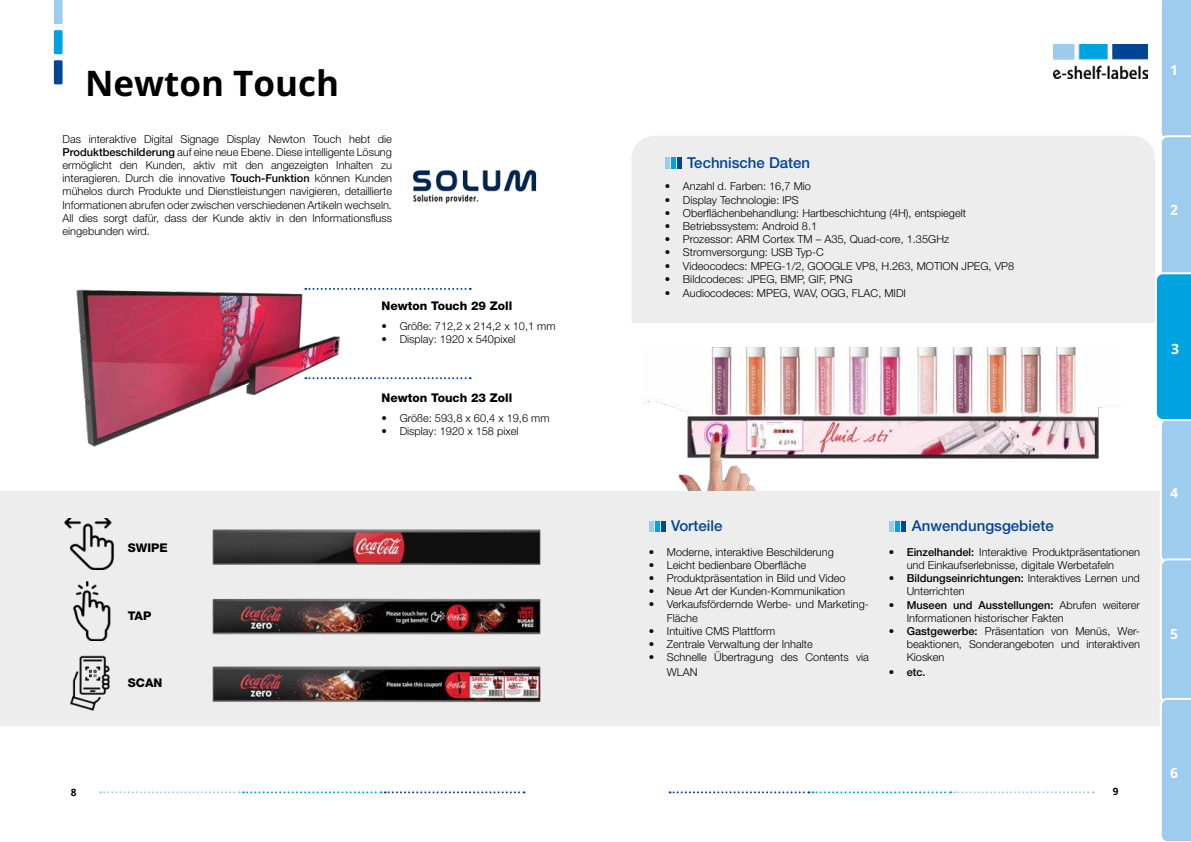
<style>
.page{position:relative;width:1191px;height:842px;background:#fff}
.page>*{position:absolute;margin:0;border:0;box-sizing:border-box;transform-origin:0 0}
.t1{font:700 35px "Open Sans";color:#000}
.t2{font:500 15px "Helvetica Neue LT Std";color:#014593}
.t3{font:700 14px "Open Sans";color:#fff}
.t4{font:800 12px "Helvetica Neue LT Std";color:#000}
.t5{font:300 11px/13.2px "Helvetica Neue LT Std";color:#000}
.t6{font:500 11px "Helvetica Neue LT Std";color:#000}
.t7{font:700 10px "Open Sans";color:#000}
.s1{font-weight:500}
</style>
<div class="page">
<svg style="left:100px;top:791px;width:424px;height:2px"></svg>
<img style="left:1053px;top:45px;width:94px;height:33px">
<div style="left:54px;top:30px;width:9px;height:24px;background:#00a3e2"></div>
<svg style="left:54px;top:0;width:9px;height:24px"></svg>
<div style="left:54px;top:60px;width:9px;height:24px;background:#014593"></div>
<svg style="left:669px;top:791px;width:424px;height:2px"></svg>
<img style="left:76px;top:287px;width:279px;height:160px">
<svg style="left:305px;top:377px;width:166px;height:2px"></svg>
<svg style="left:305px;top:288px;width:166px;height:2px"></svg>
<img style="left:413px;top:169px;width:124px;height:35px">
<div style="left:631px;top:136px;width:524px;height:235px;background:#eeedee;border-radius:23px"></div>
<div style="left:631px;top:323px;width:543px;height:88px;background:#fff"></div>
<img style="left:643px;top:348px;width:474px;height:143px">
<div style="left:0;top:491px;width:1155px;height:235px;background:#eeedee"></div>
<hr style="left:649px;top:521px;width:4px;height:10px;background:#9dcbee">
<div style="left:655px;top:521px;width:5px;height:10px;background:#00a3e2"></div>
<div style="left:661px;top:521px;width:5px;height:10px;background:#014593"></div>
<hr style="left:665px;top:157px;width:4px;height:12px;background:#9dcbee">
<div style="left:671px;top:157px;width:5px;height:12px;background:#00a3e2"></div>
<div style="left:677px;top:157px;width:5px;height:12px;background:#014593"></div>
<div style="left:888px;top:521px;width:5px;height:10px;background:#9dcbee"></div>
<hr style="left:895px;top:521px;width:4px;height:10px;background:#00a3e2">
<hr style="left:901px;top:521px;width:4px;height:10px;background:#014593">
<img style="left:63px;top:518px;width:52px;height:51px">
<img style="left:63px;top:581px;width:52px;height:60px">
<img style="left:63px;top:656px;width:52px;height:54px">
<img style="left:205px;top:527px;width:343px;height:178px">
<svg style="left:1155px;top:0;width:36px;height:842px;background:#94cdef"></svg>
<h1 class="t1" style="left:85px;top:59px;width:255px">Newton Touch</h1>
<p class="t5" style="left:63px;top:132px;width:331px;text-align:justify">Das interaktive Digital Signage Display Newton Touch hebt die <span class="s1">Produktbeschilderung</span> auf eine neue Ebene. Diese intelligente Lösung ermöglicht den Kunden, aktiv mit den angezeigten Inhalten zu interagieren. Durch die innovative <span class="s1">Touch-Funktion</span> können Kunden mühelos durch Produkte und Dienstleistungen navigieren, detaillierte Informationen abrufen oder zwischen verschiedenen Artikeln wechseln.<br>All dies sorgt dafür, dass der Kunde aktiv in den Informationsfluss eingebunden wird.</p>
<p class="t4" style="left:382px;top:299px;width:132px">Newton Touch 29 Zoll</p>
<p class="t5" style="left:382px;top:319px;width:175px">• Größe: 712,2 x 214,2 x 10,1 mm</p>
<p class="t5" style="left:382px;top:333px;width:135px">• Display: 1920 x 540pixel</p>
<p class="t4" style="left:382px;top:390px;width:132px">Newton Touch 23 Zoll</p>
<p class="t4" style="left:128px;top:540px;width:41px">SWIPE</p>
<p class="t4" style="left:128px;top:609px;width:25px">TAP</p>
<p class="t4" style="left:128px;top:675px;width:36px">SCAN</p>
<p class="t5" style="left:382px;top:411px;width:169px">• Größe: 593,8 x 60,4 x 19,6 mm</p>
<p class="t5" style="left:382px;top:424px;width:138px">• Display: 1920 x 158 pixel</p>
<h2 class="t2" style="left:687px;top:154px;width:125px">Technische Daten</h2>
<p class="t5" style="left:665px;top:180px;width:147px">• Anzahl d. Farben: 16,7 Mio</p>
<p class="t5" style="left:665px;top:193px;width:135px">• Display Technologie: IPS</p>
<p class="t5" style="left:665px;top:206px;width:303px">• Oberflächenbehandlung: Hartbeschichtung (4H), entspiegelt</p>
<p class="t5" style="left:665px;top:219px;width:154px">• Betriebssystem: Android 8.1</p>
<p class="t5" style="left:665px;top:232px;width:286px">• Prozessor: ARM Cortex TM – A35, Quad-core, 1.35GHz</p>
<p class="t5" style="left:665px;top:246px;width:161px">• Stromversorgung: USB Typ-C</p>
<p class="t5" style="left:665px;top:259px;width:351px">• Videocodecs: MPEG-1/2, GOOGLE VP8, H.263, MOTION JPEG, VP8</p>
<p class="t5" style="left:665px;top:272px;width:189px">• Bildcodeces: JPEG, BMP, GIF, PNG</p>
<p class="t5" style="left:665px;top:286px;width:242px">• Audiocodeces: MPEG, WAV, OGG, FLAC, MIDI</p>
<p class="t3" style="left:1170px;top:60px;width:10px">1</p>
<p class="t3" style="left:1170px;top:201px;width:10px">2</p>
<p class="t3" style="left:1171px;top:339px;width:10px">3</p>
<p class="t3" style="left:1170px;top:341px;width:10px">3</p>
<h2 class="t2" style="left:671px;top:517px;width:53px">Vorteile</h2>
<p class="t5" style="left:649px;top:545px;width:186px">• Moderne, interaktive Beschilderung</p>
<p class="t5" style="left:649px;top:558px;width:159px">• Leicht bedienbare Oberfläche</p>
<p class="t5" style="left:649px;top:571px;width:198px">• Produktpräsentation in Bild und Video</p>
<p class="t5" style="left:649px;top:584px;width:198px">• Neue Art der Kunden-Kommunikation</p>
<p class="t5" style="left:667px;top:598px;width:203px;text-indent:-18px">• Verkaufsfördernde Werbe- und Marketing-<br>Fläche</p>
<p class="t5" style="left:649px;top:624px;width:128px">• Intuitive CMS Plattform</p>
<p class="t5" style="left:649px;top:637px;width:165px">• Zentrale Verwaltung der Inhalte</p>
<p class="t5" style="left:667px;top:650px;width:203px;line-height:14.4px;text-indent:-18px">• Schnelle Übertragung des Contents via<br>WLAN</p>
<h2 class="t2" style="left:911px;top:517px;width:143px">Anwendungsgebiete</h2>
<p class="t5" style="left:906px;top:545px;width:235px;text-indent:-18px"><span class="s1">• Einzelhandel:</span> Interaktive Produktpräsentationen und Einkaufserlebnisse, digitale Werbetafeln</p>
<p class="t5" style="left:906px;top:571px;width:235px;text-indent:-18px"><span class="s1">• Bildungseinrichtungen:</span> Interaktives Lernen und<br>Unterrichten</p>
<p class="t5" style="left:906px;top:598px;width:235px;text-indent:-18px"><span class="s1">• Museen und Ausstellungen:</span> Abrufen weiterer<br>Informationen historischer Fakten</p>
<p class="t5" style="left:906px;top:624px;width:235px;text-align:justify;text-indent:-18px"><span class="s1">• Gastgewerbe:</span> Präsentation von Menüs, Wer&shy;beaktionen, Sonderangeboten und interaktiven Kiosken</p>
<p class="t6" style="left:888px;top:665px;width:38px">• etc.</p>
<p class="t3" style="left:1170px;top:483px;width:10px">4</p>
<p class="t3" style="left:1170px;top:624px;width:10px">5</p>
<p class="t7" style="left:71px;top:785px;width:7px">8</p>
<p class="t7" style="left:1113px;top:785px;width:7px">9</p>
<p class="t3" style="left:1170px;top:763px;width:10px">6</p>
</div>
